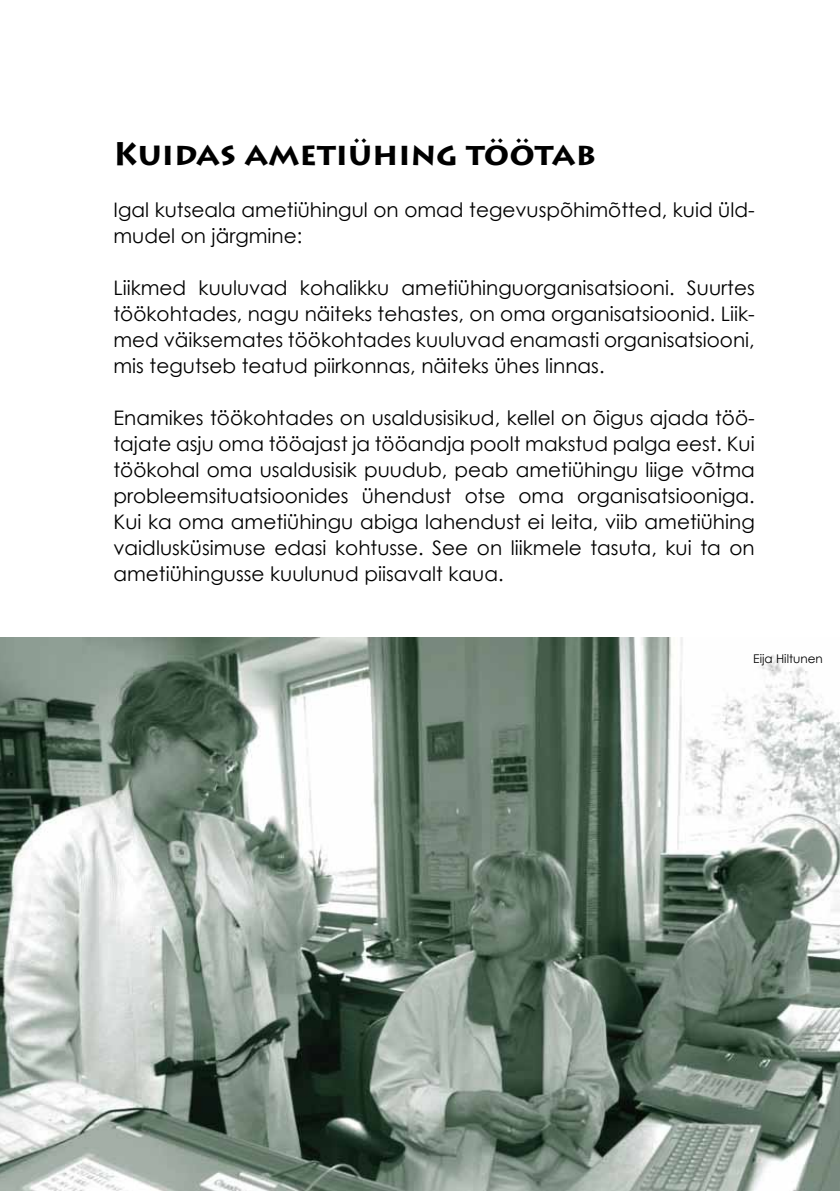
<style>
.page{position:relative;width:840px;height:1191px;background:#fff}
.page>*{position:absolute;margin:0;border:0;box-sizing:border-box;transform-origin:0 0}
.t1{font:700 32px "Lithos Pro";color:#000}
.t2{font:20px/26px "Century Gothic";color:#000;text-align:justify}
.t3{font:12px "Century Gothic";color:#000}
</style>
<div class="page">
<img style="left:0;top:637px;width:839px;height:554px">
<h1 class="t1" style="left:113px;top:135px;width:483px">Kuidas ametiühing töötab</h1>
<p class="t2" style="left:113px;top:196px;width:642px">Igal kutseala ametiühingul on omad tegevuspõhimõtted, kuid üld&shy;mudel on järgmine:</p>
<p class="t2" style="left:113px;top:274px;width:642px">Liikmed kuuluvad kohalikku ametiühinguorganisatsiooni. Suurtes töökohtades, nagu näiteks tehastes, on oma organisatsioonid. Liik&shy;med väiksemates töökohtades kuuluvad enamasti organisatsiooni, mis tegutseb teatud piirkonnas, näiteks ühes linnas.</p>
<p class="t2" style="left:113px;top:404px;width:642px">Enamikes töökohtades on usaldusisikud, kellel on õigus ajada töö&shy;tajate asju oma tööajast ja tööandja poolt makstud palga eest. Kui töökohal oma usaldusisik puudub, peab ametiühingu liige võtma probleemsituatsioonides ühendust otse oma organisatsiooniga.<br>Kui ka oma ametiühingu abiga lahendust ei leita, viib ametiühing vaidlusküsimuse edasi kohtusse. See on liikmele tasuta, kui ta on ametiühingusse kuulunud piisavalt kaua.</p>
<p class="t3" style="left:752px;top:651px;width:71px">Eija Hiltunen</p>
</div>
